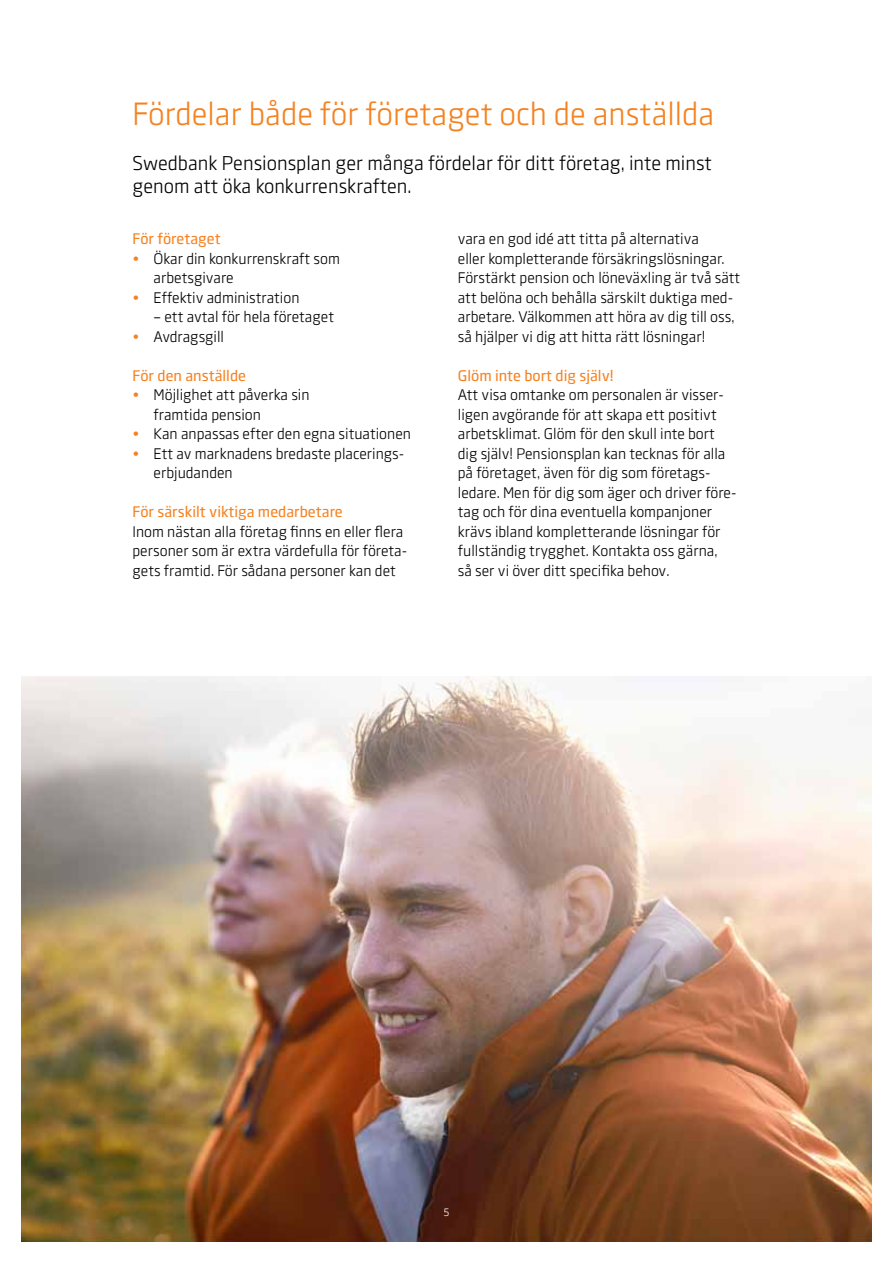
<style>
.page{position:relative;width:893px;height:1263px;background:#fff}
.page>*{position:absolute;margin:0;border:0;box-sizing:border-box;transform-origin:0 0}
.t1{font:31.5px "Swedbank Sans";color:#f58220}
.t2{font:19.5px/22.5px "Swedbank Sans";color:#000}
.t3{font:15px/19.5px "Swedbank Sans";color:#000}
.t4{font:500 15px "Swedbank Sans";color:#f58220}
.t5{font:10.5px "Swedbank Sans";color:#fff}
.s1{color:#f58220}
</style>
<div class="page">
<img style="left:21px;top:676px;width:851px;height:566px">
<h1 class="t1" style="left:133px;top:96px;width:583px">Fördelar både för företaget och de anställda</h1>
<h2 class="t2" style="left:133px;top:152px;width:581px">Swedbank Pensionsplan ger många fördelar för ditt företag, inte minst genom att öka konkurrenskraften.</h2>
<p class="t4" style="left:133px;top:230px;width:90px">För företaget</p>
<p class="t3" style="left:154px;top:248px;width:188px;text-indent:-21px"><span class="s1">•</span> Ökar din konkurrenskraft som arbetsgivare</p>
<p class="t3" style="left:133px;top:287px;width:168px"><span class="s1">•</span> Effektiv administration</p>
<p class="t3" style="left:154px;top:307px;width:182px">– ett avtal för hela företaget</p>
<p class="t3" style="left:133px;top:326px;width:93px"><span class="s1">•</span> Avdragsgill</p>
<p class="t4" style="left:133px;top:366px;width:115px">För den anställde</p>
<p class="t3" style="left:154px;top:385px;width:158px;text-indent:-21px"><span class="s1">•</span> Möjlighet att påverka sin framtida pension</p>
<p class="t3" style="left:133px;top:424px;width:280px"><span class="s1">•</span> Kan anpassas efter den egna situationen</p>
<p class="t3" style="left:154px;top:443px;width:252px;text-indent:-21px"><span class="s1">•</span> Ett av marknadens bredaste placerings&shy;erbjudanden</p>
<p class="t4" style="left:133px;top:503px;width:212px">För särskilt viktiga medarbetare</p>
<p class="t3" style="left:133px;top:521px;width:276px">Inom nästan alla företag finns en eller flera personer som är extra värdefulla för företa&shy;gets framtid. För sådana personer kan det</p>
<p class="t3" style="left:458px;top:229px;width:284px">vara en god idé att titta på alternativa<br>eller kompletterande försäkringslösningar.<br>Förstärkt pension och löneväxling är två sätt att belöna och behålla särskilt duktiga med&shy;arbetare. Välkommen att höra av dig till oss, så hjälper vi dig att hitta rätt lösningar!</p>
<p class="t4" style="left:458px;top:366px;width:157px">Glöm inte bort dig själv!</p>
<p class="t3" style="left:458px;top:385px;width:280px">Att visa omtanke om personalen är visser&shy;ligen avgörande för att skapa ett positivt arbetsklimat. Glöm för den skull inte bort dig själv! Pensionsplan kan tecknas för alla på företaget, även för dig som företags&shy;ledare. Men för dig som äger och driver före&shy;tag och för dina eventuella kompanjoner krävs ibland kompletterande lösningar för fullständig trygghet. Kontakta oss gärna,<br>så ser vi över ditt specifika behov.</p>
<p class="t5" style="left:443px;top:1206px;width:8px">5</p>
</div>
